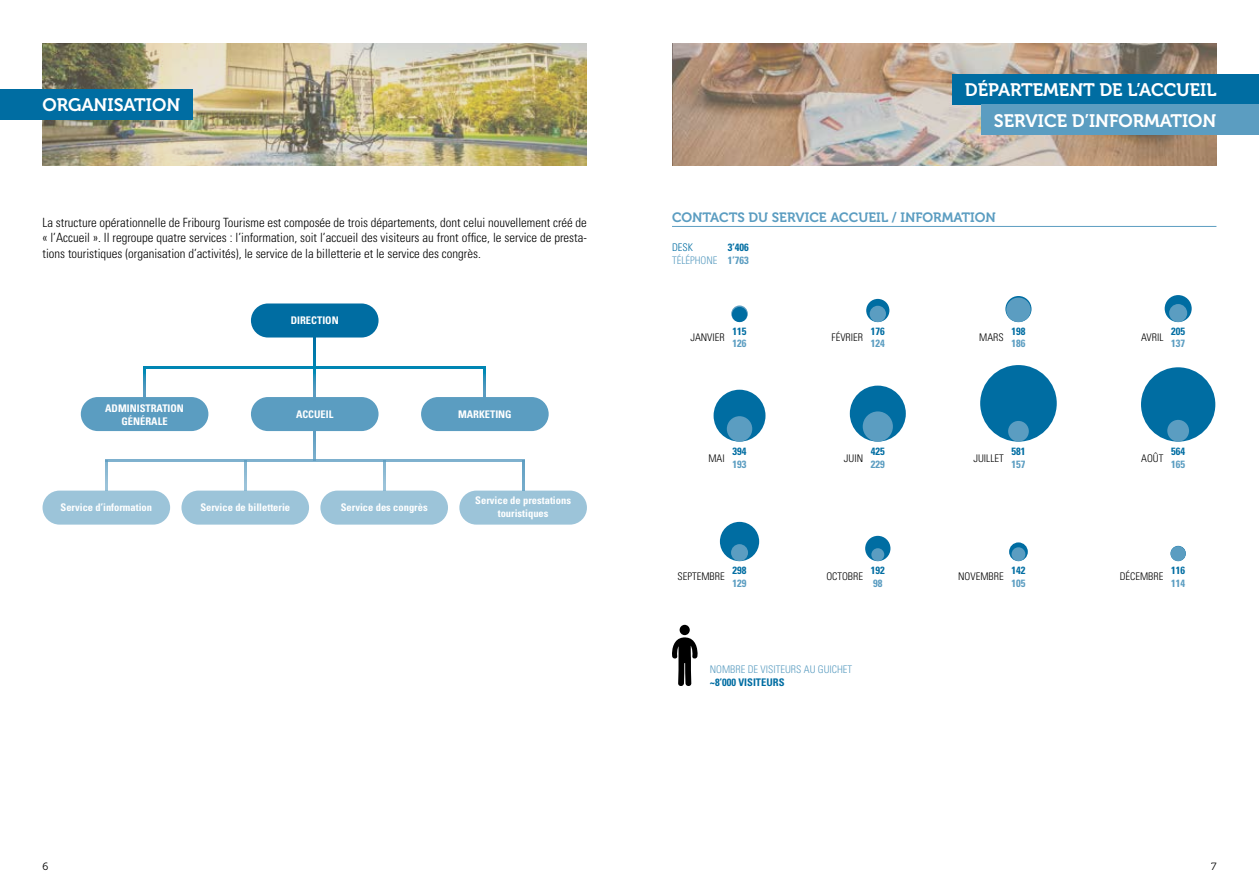
<style>
.page{position:relative;width:1259px;height:893px;background:#fff}
.page>*{position:absolute;margin:0;border:0;box-sizing:border-box;transform-origin:0 0}
.t1{font:18px/30.5px "Museo 700";color:#fff;text-align:right}
.t2{font:13.5px "Museo 700";color:#5b9dc1}
.t3{font:300 condensed 12.75px/15.3px "Univers LT Std";color:#000;text-align:justify}
.t4{font:700 condensed 10.5px/12.6px "Univers LT Std";color:#fff;text-align:center}
.t5{font:300 condensed 10.5px "Univers LT Std";color:#000}
.t6{font:700 condensed 10.5px "Univers LT Std";color:#006da2}
.t7{font:300 condensed 10.5px/12.6px "Univers LT Std";color:#5b9dc1;text-align:right}
.t8{font:700 condensed 10.5px "Univers LT Std";color:#5b9dc1}
.t9{font:300 condensed 10.5px "Univers LT Std";color:#006da2}
.t10{font:10.5px "Museo 300";color:#000}
.s1{font-weight:700;color:#006da2}
.s2{font-weight:700}
</style>
<div class="page">
<img style="left:43px;top:43px;width:544px;height:123px">
<div style="left:0;top:89px;width:193px;height:31px;background:#006da2"></div>
<div style="left:251px;top:303px;width:127px;height:34px;background:#006da2;border-radius:17px"></div>
<div style="left:43px;top:491px;width:127px;height:34px;background:#9cc4d9;border-radius:17px"></div>
<div style="left:181px;top:491px;width:128px;height:34px;background:#9cc4d9;border-radius:17px"></div>
<div style="left:320px;top:491px;width:128px;height:34px;background:#9cc4d9;border-radius:17px"></div>
<div style="left:459px;top:491px;width:128px;height:34px;background:#9cc4d9;border-radius:17px"></div>
<div style="left:251px;top:397px;width:127px;height:34px;background:#5b9dc1;border-radius:17px"></div>
<div style="left:421px;top:397px;width:128px;height:34px;background:#5b9dc1;border-radius:17px"></div>
<div style="left:81px;top:397px;width:127px;height:34px;background:#5b9dc1;border-radius:17px"></div>
<svg style="left:314px;top:337px;width:2px;height:60px"></svg>
<hr style="left:144px;top:366px;width:342px;height:2px;background:#0085b3">
<svg style="left:484px;top:368px;width:2px;height:29px"></svg>
<svg style="left:144px;top:368px;width:2px;height:29px"></svg>
<svg style="left:314px;top:431px;width:2px;height:29px"></svg>
<hr style="left:105px;top:460px;width:419px;height:2px;background:#7fb1ce">
<svg style="left:105px;top:461px;width:2px;height:30px"></svg>
<svg style="left:244px;top:461px;width:2px;height:30px"></svg>
<svg style="left:383px;top:461px;width:2px;height:30px"></svg>
<hr style="left:522px;top:461px;width:2px;height:30px;background:#6ca6c7">
<hr style="left:672px;top:226px;width:544px;height:1px;background:#5b9dc1">
<div style="left:679px;top:625px;width:11px;height:10px;background:#000;border-radius:50%"></div>
<svg style="left:672px;top:637px;width:26px;height:49px"></svg>
<img style="left:672px;top:43px;width:544px;height:123px">
<div style="left:952px;top:74px;width:307px;height:31px;background:#006da2"></div>
<div style="left:981px;top:105px;width:278px;height:30px;background:#5b9dc1"></div>
<svg style="left:731px;top:305px;width:17px;height:17px"></svg>
<div style="left:732px;top:307px;width:15px;height:15px;background:#006da2;border-radius:50%"></div>
<div style="left:866px;top:299px;width:23px;height:23px;background:#006da2;border-radius:50%"></div>
<div style="left:869px;top:306px;width:17px;height:16px;background:#5b9dc1;border-radius:50%"></div>
<svg style="left:1005px;top:296px;width:26px;height:26px"></svg>
<div style="left:1006px;top:298px;width:24px;height:24px;background:#5b9dc1;border-radius:50%"></div>
<div style="left:1164px;top:295px;width:27px;height:27px;background:#006da2;border-radius:50%"></div>
<div style="left:1169px;top:304px;width:18px;height:18px;background:#5b9dc1;border-radius:50%"></div>
<div style="left:713px;top:390px;width:52px;height:52px;background:#006da2;border-radius:50%"></div>
<div style="left:727px;top:416px;width:25px;height:26px;background:#5b9dc1;border-radius:50%"></div>
<div style="left:850px;top:386px;width:56px;height:56px;background:#006da2;border-radius:50%"></div>
<div style="left:862px;top:411px;width:31px;height:31px;background:#5b9dc1;border-radius:50%"></div>
<div style="left:980px;top:365px;width:76px;height:77px;background:#006da2;border-radius:50%"></div>
<div style="left:1008px;top:421px;width:20px;height:21px;background:#5b9dc1;border-radius:50%"></div>
<div style="left:1141px;top:367px;width:74px;height:75px;background:#006da2;border-radius:50%"></div>
<div style="left:1167px;top:420px;width:22px;height:22px;background:#5b9dc1;border-radius:50%"></div>
<div style="left:720px;top:522px;width:39px;height:39px;background:#006da2;border-radius:50%"></div>
<div style="left:731px;top:544px;width:17px;height:17px;background:#5b9dc1;border-radius:50%"></div>
<div style="left:865px;top:536px;width:25px;height:25px;background:#006da2;border-radius:50%"></div>
<div style="left:871px;top:548px;width:13px;height:13px;background:#5b9dc1;border-radius:50%"></div>
<svg style="left:1009px;top:542px;width:18px;height:19px"></svg>
<div style="left:1011px;top:547px;width:14px;height:14px;background:#5b9dc1;border-radius:50%"></div>
<div style="left:1170px;top:546px;width:15px;height:15px;background:#5b9dc1;border-radius:50%"></div>
<h1 class="t1" style="left:43px;top:90px;width:139px">ORGANISATION</h1>
<p class="t3" style="left:43px;top:215px;width:546px">La structure opérationnelle de Fribourg Tourisme est composée de trois départements, dont celui nouvellement créé de « l’Accueil ». Il regroupe quatre services : l’information, soit l’accueil des visiteurs au front office, le service de presta&shy;tions touristiques (organisation d’activités), le service de la billetterie et le service des congrès.</p>
<p class="t4" style="left:105px;top:402px;width:80px">ADMINISTRATION<br>GÉNÉRALE</p>
<p class="t4" style="left:291px;top:314px;width:49px">DIRECTION</p>
<p class="t4" style="left:296px;top:408px;width:39px">ACCUEIL</p>
<p class="t4" style="left:458px;top:408px;width:55px">MARKETING</p>
<p class="t4" style="left:61px;top:501px;width:93px">Service d’information</p>
<p class="t4" style="left:200px;top:501px;width:91px">Service de billetterie</p>
<p class="t4" style="left:341px;top:501px;width:88px">Service des congrès</p>
<p class="t4" style="left:475px;top:494px;width:97px">Service de prestations touristiques</p>
<h1 class="t1" style="left:965px;top:75px;width:253px">DÉPARTEMENT DE L’ACCUEIL<br>SERVICE D’INFORMATION</h1>
<p class="t2" style="left:672px;top:210px;width:325px">CONTACTS DU SERVICE ACCUEIL / INFORMATION</p>
<p class="t9" style="left:672px;top:241px;width:22px">DESK</p>
<p class="t7" style="left:672px;top:241px;width:78px"><span class="s1">3’406<br></span>TÉLÉPHONE <span class="s2">1’763</span></p>
<p class="t5" style="left:690px;top:331px;width:36px">JANVIER</p>
<p class="t6" style="left:732px;top:324px;width:15px">115</p>
<p class="t8" style="left:732px;top:337px;width:15px">126</p>
<p class="t5" style="left:831px;top:331px;width:33px">FÉVRIER</p>
<p class="t6" style="left:871px;top:324px;width:15px">176</p>
<p class="t8" style="left:871px;top:337px;width:15px">124</p>
<p class="t5" style="left:979px;top:331px;width:26px">MARS</p>
<p class="t6" style="left:1011px;top:324px;width:15px">198</p>
<p class="t8" style="left:1011px;top:337px;width:15px">186</p>
<p class="t5" style="left:1141px;top:331px;width:24px">AVRIL</p>
<p class="t6" style="left:1171px;top:324px;width:15px">205</p>
<p class="t8" style="left:1171px;top:337px;width:15px">137</p>
<p class="t5" style="left:708px;top:451px;width:18px">MAI</p>
<p class="t6" style="left:732px;top:445px;width:15px">394</p>
<p class="t8" style="left:732px;top:458px;width:15px">193</p>
<p class="t5" style="left:844px;top:451px;width:21px">JUIN</p>
<p class="t6" style="left:871px;top:445px;width:15px">425</p>
<p class="t8" style="left:871px;top:458px;width:15px">229</p>
<p class="t5" style="left:973px;top:451px;width:32px">JUILLET</p>
<p class="t6" style="left:1011px;top:445px;width:15px">581</p>
<p class="t8" style="left:1011px;top:458px;width:15px">157</p>
<p class="t5" style="left:1141px;top:451px;width:24px">AOÛT</p>
<p class="t6" style="left:1171px;top:445px;width:15px">564</p>
<p class="t8" style="left:1171px;top:458px;width:15px">165</p>
<p class="t5" style="left:677px;top:570px;width:49px">SEPTEMBRE</p>
<p class="t6" style="left:732px;top:564px;width:15px">298</p>
<p class="t8" style="left:732px;top:576px;width:15px">129</p>
<p class="t5" style="left:826px;top:570px;width:38px">OCTOBRE</p>
<p class="t6" style="left:871px;top:564px;width:15px">192</p>
<p class="t8" style="left:873px;top:576px;width:11px">98</p>
<p class="t5" style="left:958px;top:570px;width:47px">NOVEMBRE</p>
<p class="t6" style="left:1011px;top:564px;width:15px">142</p>
<p class="t8" style="left:1011px;top:576px;width:15px">105</p>
<p class="t5" style="left:1119px;top:570px;width:45px">DÉCEMBRE</p>
<p class="t6" style="left:1171px;top:564px;width:15px">116</p>
<p class="t8" style="left:1171px;top:576px;width:15px">114</p>
<p class="t7" style="left:710px;top:663px;width:144px">NOMBRE DE VISITEURS AU GUICHET</p>
<p class="t6" style="left:710px;top:676px;width:76px">~8’000 VISITEURS</p>
<p class="t10" style="left:43px;top:861px;width:7px">6</p>
<p class="t10" style="left:1211px;top:861px;width:7px">7</p>
</div>
